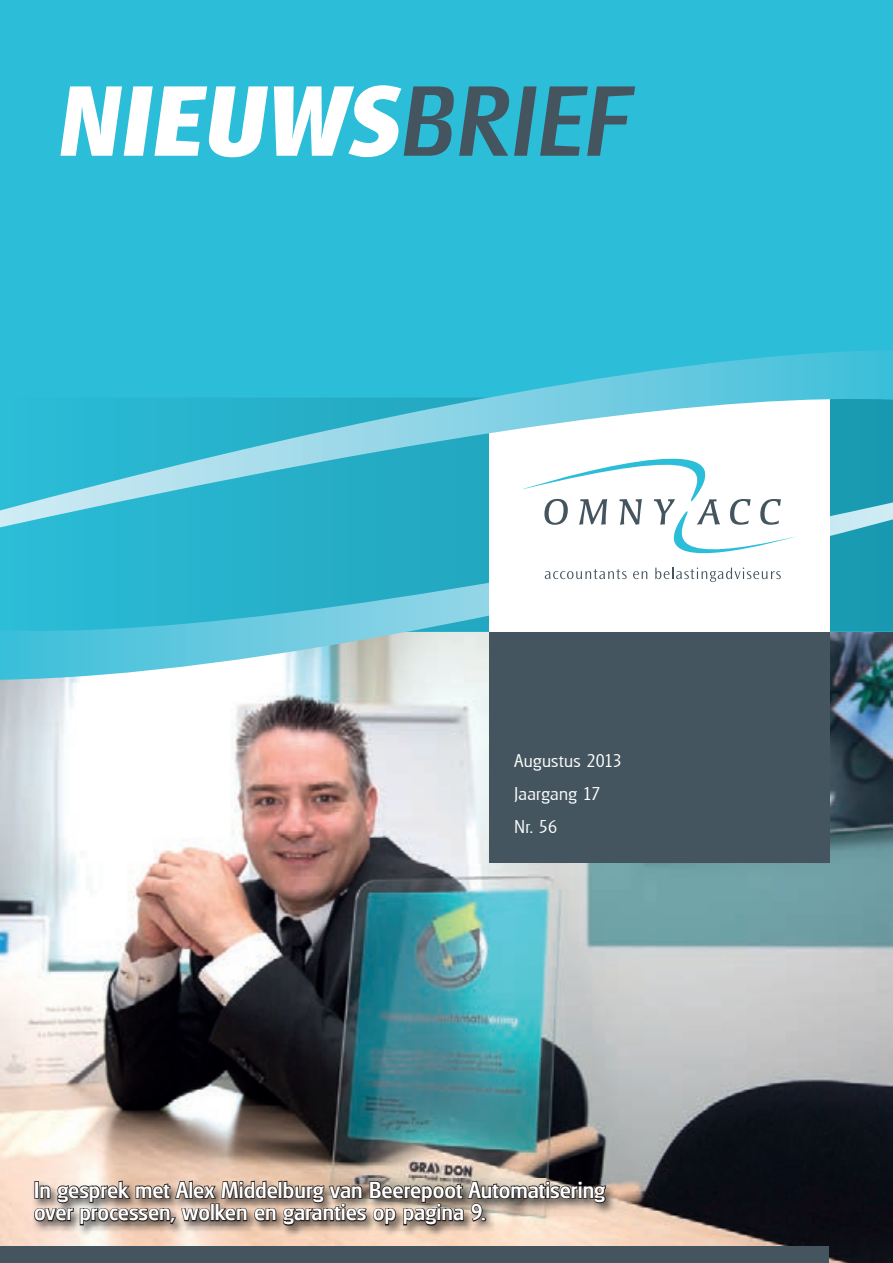
<style>
.page{position:relative;width:893px;height:1263px;background:#fff}
.page>*{position:absolute;margin:0;border:0;box-sizing:border-box;transform-origin:0 0}
.t1{font:italic 700 96.15px "Glasgow";letter-spacing:.035em;color:#fff}
.t2{font:500 22.5px/22.5px "Glasgow";color:#fff}
.t3{font:300 18px/33px "Glasgow";letter-spacing:.02em;color:#fff}
.s1{font-weight:500;color:#45555f}
</style>
<div class="page">
<img style="left:0;top:680px;width:893px;height:583px">
<div style="left:0;top:0;width:893px;height:631px;background:#2cbdd8"></div>
<div style="left:489px;top:631px;width:340px;height:232px;background:#45555f"></div>
<svg style="left:0;top:527px;width:893px;height:153px"></svg>
<div style="left:489px;top:398px;width:340px;height:233px;background:#fff"></div>
<svg style="left:544px;top:527px;width:252px;height:55px"></svg>
<svg style="left:0;top:350px;width:893px;height:177px"></svg>
<svg style="left:33px;top:1155px;width:574px;height:84px;background:#a79487"></svg>
<div style="left:0;top:1246px;width:829px;height:17px;background:#45555f"></div>
<h1 class="t1" style="left:57px;top:55px;width:569px">NIEUWS<span class="s1">BRIEF</span></h1>
<p class="t3" style="left:514px;top:744px;width:109px">Augustus 2013<br>Jaargang 17<br>Nr. 56</p>
<p class="t2" style="left:34px;top:1178px;width:573px">In gesprek met Alex Middelburg van Beerepoot Automatisering over processen, wolken en garanties op pagina 9.</p>
</div>
